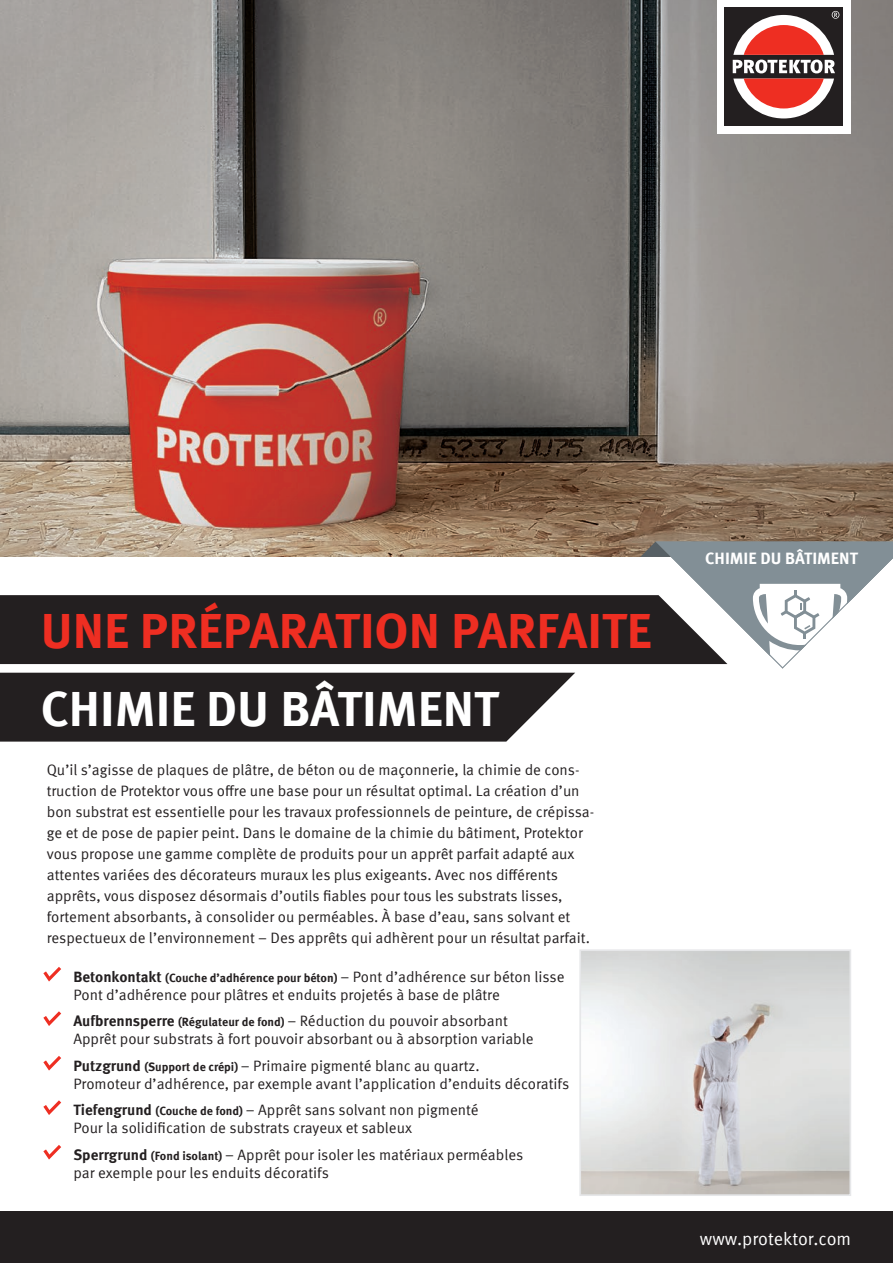
<style>
.page{position:relative;width:893px;height:1263px;background:#fff}
.page>*{position:absolute;margin:0;border:0;box-sizing:border-box;transform-origin:0 0}
.t1{font:700 49.5px "Meta Offc Pro";color:#ee2e22}
.t2{font:700 49.5px "Meta Offc Pro";color:#fff}
.t3{font:18px "Meta Offc Pro Norm";color:#fff}
.t4{font:700 16.5px "Meta Offc Pro";color:#fff}
.t5{font:700 16.2px "Meta Offc Pro";color:#fff}
.t6{font:15px/21px "Meta Offc Pro Norm";color:#231f20}
.s1{font-family:"Meta Offc Pro";font-weight:700}
.s2{font-family:"Meta Offc Pro";font-weight:700;font-size:12px}
</style>
<div class="page">
<img style="left:0;top:0;width:893px;height:557px">
<img style="left:582px;top:952px;width:266px;height:241px">
<div style="left:579px;top:949px;width:272px;height:247px;border:2px solid #e6e7e9"></div>
<div style="left:0;top:595px;width:641px;height:69px;background:#231f20"></div>
<svg style="left:0;top:673px;width:575px;height:69px;background:#312d2e"></svg>
<svg style="left:641px;top:542px;width:252px;height:126px"></svg>
<div style="left:0;top:1212px;width:893px;height:51px;background:#231f20"></div>
<svg style="left:43px;top:967px;width:18px;height:14px"></svg>
<svg style="left:43px;top:1011px;width:18px;height:15px"></svg>
<svg style="left:43px;top:1056px;width:18px;height:14px"></svg>
<svg style="left:43px;top:1100px;width:18px;height:15px"></svg>
<svg style="left:43px;top:1145px;width:18px;height:14px"></svg>
<div style="left:717px;top:0;width:133px;height:133px;background:#fff"></div>
<div style="left:724px;top:7px;width:119px;height:119px;background:#231f20"></div>
<svg style="left:733px;top:11px;width:106px;height:107px"></svg>
<svg style="left:749px;top:133px;width:13px;height:1px"></svg>
<div style="left:681px;top:552px;width:201px;height:15px;background:#828f96"></div>
<h1 class="t1" style="left:41px;top:593px;width:612px">UNE PRÉPARATION PARFAITE</h1>
<h1 class="t2" style="left:41px;top:670px;width:460px">CHIMIE DU BÂTIMENT</h1>
<p class="t6" style="left:47px;top:758px;width:549px">Qu’il s’agisse de plaques de plâtre, de béton ou de maçonnerie, la chimie de cons&shy;truction de Protektor vous offre une base pour un résultat optimal. La création d’un bon substrat est essentielle pour les travaux professionnels de peinture, de crépissa&shy;ge et de pose de papier peint. Dans le domaine de la chimie du bâtiment, Protektor vous propose une gamme complète de produits pour un apprêt parfait adapté aux attentes variées des décorateurs muraux les plus exigeants. Avec nos différents apprêts, vous disposez désormais d’outils fiables pour tous les substrats lisses, fortement absorbants, à consolider ou perméables. À base d’eau, sans solvant et respectueux de l’environnement – Des apprêts qui adhèrent pour un résultat parfait.</p>
<p class="t6" style="left:73px;top:966px;width:493px;line-height:18px"><span class="s1">Betonkontakt</span> <span class="s2">(Couche d’adhérence pour béton)</span> – Pont d’adhérence sur béton lisse<br>Pont d’adhérence pour plâtres et enduits projetés à base de plâtre</p>
<p class="t6" style="left:73px;top:1011px;width:462px;line-height:18px"><span class="s1">Aufbrennsperre</span> <span class="s2">(Régulateur de fond)</span> – Réduction du pouvoir absorbant<br>Apprêt pour substrats à fort pouvoir absorbant ou à absorption variable</p>
<p class="t6" style="left:73px;top:1055px;width:497px;line-height:18px"><span class="s1">Putzgrund</span> <span class="s2">(Support de crépi)</span> – Primaire pigmenté blanc au quartz.<br>Promoteur d’adhérence, par exemple avant l’application d’enduits décoratifs</p>
<p class="t6" style="left:73px;top:1100px;width:407px;line-height:18px"><span class="s1">Tiefengrund</span> <span class="s2">(Couche de fond)</span> – Apprêt sans solvant non pigmenté<br>Pour la solidification de substrats crayeux et sableux</p>
<p class="t6" style="left:73px;top:1144px;width:451px;line-height:18px"><span class="s1">Sperrgrund</span> <span class="s2">(Fond isolant)</span> – Apprêt pour isoler les matériaux perméables par exemple pour les enduits décoratifs</p>
<p class="t4" style="left:705px;top:546px;width:154px">CHIMIE DU BÂTIMENT</p>
<p class="t5" style="left:711px;top:546px;width:85px">BAUCHEMIE</p>
<p class="t3" style="left:700px;top:1225px;width:153px">www.protektor.com</p>
</div>
